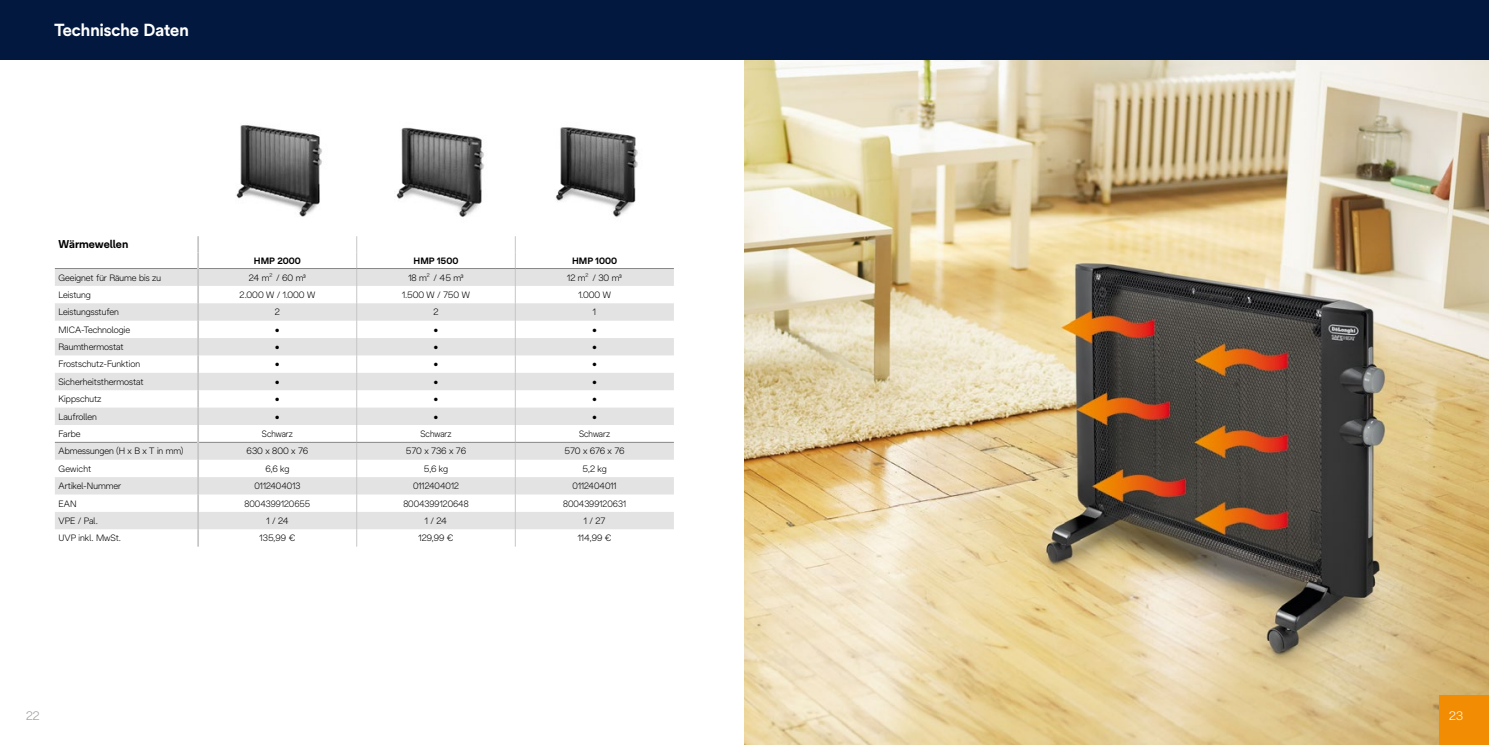
<style>
.page{position:relative;width:1489px;height:745px;background:#fff}
.page>*{position:absolute;margin:0;border:0;box-sizing:border-box;transform-origin:0 0}
.t1{font:700 17.5px "De Longhi Sans";color:#fff}
.t2{font:300 12.25px "De Longhi Sans";color:#9d9d9c}
.t3{font:12.25px "Futura Std";color:#fff}
.t4{font:700 11.38px "De Longhi Sans";color:#000}
.t5{font:300 9.1px "De Longhi Sans";color:#000}
.t6{font:300 9.1px "De Longhi Sans";color:#000;scale:.95 1}
.t7{font:700 9.1px "De Longhi Sans";color:#000}
.t8{font:300 9.1px "De Longhi Sans";letter-spacing:.02em;color:#000}
</style>
<div class="page">
<img style="left:744px;top:60px;width:744px;height:684px">
<div style="left:0;top:0;width:1488px;height:60px;background:#02183e"></div>
<img style="left:556px;top:127px;width:82px;height:91px">
<img style="left:236px;top:125px;width:86px;height:92px">
<img style="left:396px;top:127px;width:88px;height:90px">
<svg style="left:55px;top:269px;width:619px;height:260px;fill:#e3e3e3"></svg>
<svg style="left:356px;top:236px;width:1px;height:310px"></svg>
<svg style="left:515px;top:236px;width:1px;height:310px"></svg>
<hr style="left:55px;top:268px;width:142px;height:1px;background:#878787">
<hr style="left:199px;top:268px;width:158px;height:1px;background:#878787">
<hr style="left:357px;top:268px;width:158px;height:1px;background:#878787">
<hr style="left:515px;top:268px;width:159px;height:1px;background:#878787">
<hr style="left:55px;top:441px;width:142px;height:1px;background:#878787">
<hr style="left:199px;top:441px;width:158px;height:1px;background:#878787">
<hr style="left:357px;top:441px;width:158px;height:1px;background:#878787">
<hr style="left:515px;top:441px;width:159px;height:1px;background:#878787">
<svg style="left:197px;top:236px;width:2px;height:310px"></svg>
<div style="left:1439px;top:694px;width:49px;height:50px;background:#f28c03"></div>
<h1 class="t1" style="left:55px;top:19px;width:136px">Technische Daten</h1>
<p class="t4" style="left:59px;top:237px;width:71px">Wärmewellen</p>
<p class="t7" style="left:254px;top:255px;width:48px">HMP 2000</p>
<p class="t7" style="left:413px;top:255px;width:46px">HMP 1500</p>
<p class="t7" style="left:572px;top:255px;width:47px">HMP 1000</p>
<p class="t5" style="left:59px;top:272px;width:104px">Geeignet für Räume bis zu</p>
<p class="t5" style="left:249px;top:272px;width:59px">24 m<sup>2</sup> / 60 m³</p>
<p class="t5" style="left:408px;top:272px;width:57px">18 m<sup>2</sup> / 45 m³</p>
<p class="t5" style="left:567px;top:272px;width:56px">12 m<sup>2</sup> / 30 m³</p>
<p class="t5" style="left:59px;top:289px;width:34px">Leistung</p>
<p class="t5" style="left:239px;top:289px;width:77px">2.000 W / 1.000 W</p>
<p class="t5" style="left:402px;top:289px;width:69px">1.500 W / 750 W</p>
<p class="t5" style="left:578px;top:289px;width:34px">1.000 W</p>
<p class="t5" style="left:59px;top:306px;width:62px">Leistungsstufen</p>
<p class="t5" style="left:275px;top:306px;width:7px">2</p>
<p class="t5" style="left:433px;top:306px;width:7px">2</p>
<p class="t5" style="left:593px;top:306px;width:5px">1</p>
<p class="t5" style="left:59px;top:324px;width:73px">MICA-Technologie</p>
<p class="t5" style="left:275px;top:324px;width:6px">•</p>
<p class="t5" style="left:433px;top:324px;width:6px">•</p>
<p class="t5" style="left:592px;top:324px;width:6px">•</p>
<p class="t5" style="left:59px;top:341px;width:66px">Raumthermostat</p>
<p class="t5" style="left:275px;top:341px;width:6px">•</p>
<p class="t5" style="left:433px;top:341px;width:6px">•</p>
<p class="t5" style="left:592px;top:341px;width:6px">•</p>
<p class="t5" style="left:59px;top:358px;width:83px">Frostschutz-Funktion</p>
<p class="t5" style="left:275px;top:358px;width:6px">•</p>
<p class="t5" style="left:433px;top:358px;width:6px">•</p>
<p class="t5" style="left:592px;top:358px;width:6px">•</p>
<p class="t5" style="left:59px;top:376px;width:87px">Sicherheitsthermostat</p>
<p class="t5" style="left:275px;top:376px;width:6px">•</p>
<p class="t5" style="left:433px;top:376px;width:6px">•</p>
<p class="t5" style="left:592px;top:376px;width:6px">•</p>
<p class="t5" style="left:59px;top:393px;width:45px">Kippschutz</p>
<p class="t5" style="left:275px;top:393px;width:6px">•</p>
<p class="t5" style="left:433px;top:393px;width:6px">•</p>
<p class="t5" style="left:592px;top:393px;width:6px">•</p>
<p class="t5" style="left:59px;top:410px;width:40px">Laufrollen</p>
<p class="t5" style="left:275px;top:410px;width:6px">•</p>
<p class="t5" style="left:433px;top:410px;width:6px">•</p>
<p class="t5" style="left:592px;top:410px;width:6px">•</p>
<p class="t5" style="left:59px;top:428px;width:24px">Farbe</p>
<p class="t6" style="left:262px;top:428px;width:34px">Schwarz</p>
<p class="t6" style="left:420px;top:428px;width:34px">Schwarz</p>
<p class="t6" style="left:579px;top:428px;width:34px">Schwarz</p>
<p class="t5" style="left:59px;top:445px;width:126px">Abmessungen (H x B x T in mm)</p>
<p class="t5" style="left:247px;top:445px;width:63px">630 x 800 x 76</p>
<p class="t5" style="left:406px;top:445px;width:62px">570 x 736 x 76</p>
<p class="t5" style="left:564px;top:445px;width:61px">570 x 676 x 76</p>
<p class="t8" style="left:59px;top:463px;width:34px">Gewicht</p>
<p class="t5" style="left:265px;top:463px;width:25px">6,6 kg</p>
<p class="t5" style="left:424px;top:463px;width:26px">5,6 kg</p>
<p class="t5" style="left:582px;top:463px;width:26px">5,2 kg</p>
<p class="t5" style="left:59px;top:480px;width:64px">Artikel-Nummer</p>
<p class="t6" style="left:254px;top:480px;width:50px">0112404013</p>
<p class="t6" style="left:413px;top:480px;width:50px">0112404012</p>
<p class="t6" style="left:572px;top:480px;width:48px">0112404011</p>
<p class="t5" style="left:59px;top:497px;width:19px">EAN</p>
<p class="t6" style="left:244px;top:497px;width:71px">8004399120655</p>
<p class="t6" style="left:403px;top:497px;width:70px">8004399120648</p>
<p class="t6" style="left:563px;top:497px;width:68px">8004399120631</p>
<p class="t5" style="left:59px;top:515px;width:41px">VPE / Pal.</p>
<p class="t5" style="left:266px;top:515px;width:24px">1 / 24</p>
<p class="t5" style="left:425px;top:515px;width:24px">1 / 24</p>
<p class="t5" style="left:584px;top:515px;width:23px">1 / 27</p>
<p class="t5" style="left:59px;top:532px;width:64px">UVP inkl. MwSt.</p>
<p class="t5" style="left:259px;top:532px;width:37px">135,99 €</p>
<p class="t5" style="left:418px;top:532px;width:37px">129,99 €</p>
<p class="t5" style="left:577px;top:532px;width:35px">114,99 €</p>
<h2 class="t2" style="left:26px;top:707px;width:15px">22</h2>
<h2 class="t3" style="left:1449px;top:707px;width:17px">23</h2>
</div>
